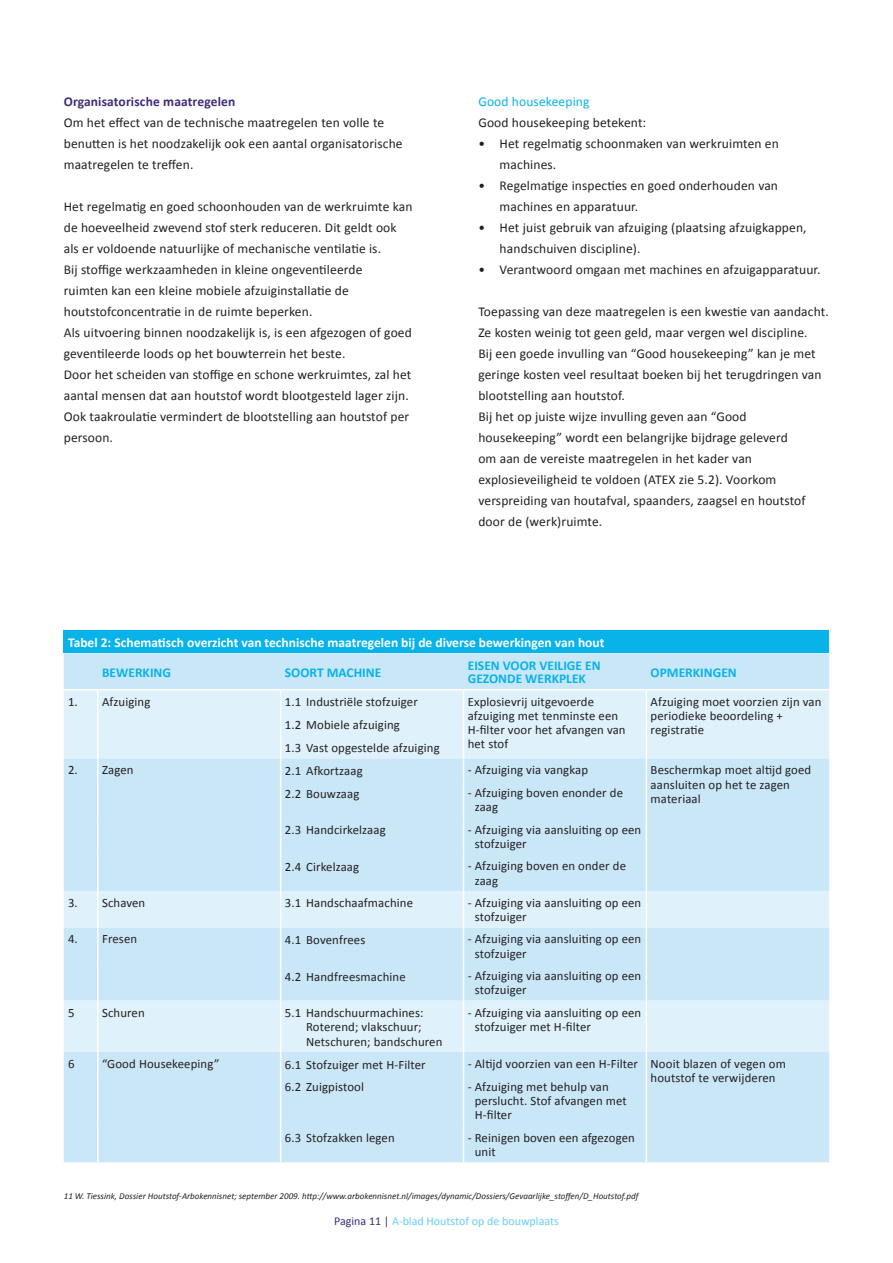
<style>
.page{position:relative;width:893px;height:1263px;background:#fff}
.page>*{position:absolute;margin:0;border:0;box-sizing:border-box;transform-origin:0 0}
.t1{font:13.5px/21px "Calibri";letter-spacing:.01em;color:#231f20}
.t2{font:700 13.5px "Calibri";color:#fff}
.t3{font:700 13.5px/13.5px "Calibri";color:#07b3e9}
.t4{font:700 13.5px "Calibri";letter-spacing:.01em;color:#402c77}
.t5{font:13.5px "Calibri";letter-spacing:.01em;color:#07b3e9}
.t6{font:12.75px/14.2px "Calibri";letter-spacing:.01em;color:#231f20}
.t7{font:12px "Calibri";color:#67cef5}
.t8{font:italic 9px "Calibri";color:#231f20}
.s1{color:#402c77}
</style>
<div class="page">
<div style="left:64px;top:630px;width:765px;height:23px;background:#07b3e9"></div>
<div style="left:64px;top:653px;width:765px;height:509px;background:#cae7f8"></div>
<svg style="left:64px;top:690px;width:765px;height:362px;background:#d3ebf8"></svg>
<hr style="left:64px;top:689px;width:34px;height:1px;background:#fff">
<hr style="left:98px;top:689px;width:183px;height:1px;background:#fff">
<hr style="left:281px;top:689px;width:182px;height:1px;background:#fff">
<hr style="left:463px;top:689px;width:183px;height:1px;background:#fff">
<hr style="left:646px;top:689px;width:183px;height:1px;background:#fff">
<hr style="left:97px;top:690px;width:2px;height:22px;background:#fff">
<hr style="left:97px;top:712px;width:2px;height:23px;background:#fff">
<hr style="left:97px;top:735px;width:2px;height:23px;background:#fff">
<hr style="left:97px;top:758px;width:2px;height:23px;background:#fff">
<svg style="left:280px;top:690px;width:1px;height:91px"></svg>
<svg style="left:463px;top:690px;width:1px;height:91px"></svg>
<svg style="left:646px;top:690px;width:1px;height:91px"></svg>
<hr style="left:97px;top:781px;width:2px;height:37px;background:#fff">
<hr style="left:280px;top:781px;width:1px;height:37px;background:#fff">
<hr style="left:463px;top:781px;width:1px;height:37px;background:#fff">
<hr style="left:646px;top:781px;width:1px;height:37px;background:#fff">
<hr style="left:97px;top:818px;width:2px;height:36px;background:#fff">
<hr style="left:280px;top:818px;width:1px;height:36px;background:#fff">
<hr style="left:463px;top:818px;width:1px;height:36px;background:#fff">
<hr style="left:646px;top:818px;width:1px;height:36px;background:#fff">
<hr style="left:97px;top:854px;width:2px;height:37px;background:#fff">
<hr style="left:280px;top:854px;width:1px;height:37px;background:#fff">
<hr style="left:463px;top:854px;width:1px;height:37px;background:#fff">
<hr style="left:646px;top:854px;width:1px;height:37px;background:#fff">
<hr style="left:97px;top:891px;width:2px;height:36px;background:#fff">
<hr style="left:280px;top:891px;width:1px;height:36px;background:#fff">
<hr style="left:463px;top:891px;width:1px;height:36px;background:#fff">
<hr style="left:646px;top:891px;width:1px;height:36px;background:#fff">
<hr style="left:97px;top:927px;width:2px;height:37px;background:#fff">
<hr style="left:280px;top:927px;width:1px;height:37px;background:#fff">
<hr style="left:463px;top:927px;width:1px;height:37px;background:#fff">
<hr style="left:646px;top:927px;width:1px;height:37px;background:#fff">
<hr style="left:97px;top:964px;width:2px;height:37px;background:#fff">
<hr style="left:280px;top:964px;width:1px;height:37px;background:#fff">
<hr style="left:463px;top:964px;width:1px;height:37px;background:#fff">
<hr style="left:646px;top:964px;width:1px;height:37px;background:#fff">
<hr style="left:97px;top:1001px;width:2px;height:51px;background:#fff">
<hr style="left:280px;top:1001px;width:1px;height:51px;background:#fff">
<hr style="left:463px;top:1001px;width:1px;height:51px;background:#fff">
<hr style="left:646px;top:1001px;width:1px;height:51px;background:#fff">
<hr style="left:97px;top:1052px;width:2px;height:23px;background:#fff">
<hr style="left:97px;top:1075px;width:2px;height:51px;background:#fff">
<hr style="left:97px;top:1126px;width:2px;height:36px;background:#fff">
<svg style="left:280px;top:1052px;width:1px;height:23px"></svg>
<svg style="left:463px;top:1052px;width:1px;height:23px"></svg>
<svg style="left:646px;top:1052px;width:1px;height:23px"></svg>
<hr style="left:280px;top:1075px;width:1px;height:51px;background:#fff">
<hr style="left:463px;top:1075px;width:1px;height:51px;background:#fff">
<hr style="left:646px;top:1075px;width:1px;height:51px;background:#fff">
<hr style="left:280px;top:1126px;width:1px;height:36px;background:#fff">
<hr style="left:463px;top:1126px;width:1px;height:36px;background:#fff">
<hr style="left:646px;top:1126px;width:1px;height:36px;background:#fff">
<p class="t4" style="left:64px;top:92px;width:173px">Organisatorische maatregelen</p>
<p class="t1" style="left:64px;top:111px;width:340px">Om het effect van de technische maatregelen ten volle te benutten is het noodzakelijk ook een aantal organisatorische maatregelen te treffen.</p>
<p class="t1" style="left:64px;top:195px;width:350px">Het regelmatig en goed schoonhouden van de werkruimte kan de hoeveelheid zwevend stof sterk reduceren. Dit geldt ook als er voldoende natuurlijke of mechanische ventilatie is.<br>Bij stoffige werkzaamheden in kleine ongeventileerde<br>ruimten kan een kleine mobiele afzuiginstallatie de houtstofconcentratie in de ruimte beperken.<br>Als uitvoering binnen noodzakelijk is, is een afgezogen of goed geventileerde loods op het bouwterrein het beste.<br>Door het scheiden van stoffige en schone werkruimtes, zal het aantal mensen dat aan houtstof wordt blootgesteld lager zijn.<br>Ook taakroulatie vermindert de blootstelling aan houtstof per persoon.</p>
<p class="t5" style="left:478px;top:92px;width:113px">Good housekeeping</p>
<p class="t1" style="left:478px;top:112px;width:169px">Good housekeeping betekent:</p>
<p class="t1" style="left:500px;top:133px;width:281px;text-indent:-21px">• Het regelmatig schoonmaken van werkruimten en machines.</p>
<p class="t1" style="left:500px;top:175px;width:280px;text-indent:-21px">• Regelmatige inspecties en goed onderhouden van machines en apparatuur.</p>
<p class="t1" style="left:500px;top:217px;width:308px;text-indent:-21px">• Het juist gebruik van afzuiging (plaatsing afzuigkappen, handschuiven discipline).</p>
<p class="t1" style="left:478px;top:259px;width:344px">• Verantwoord omgaan met machines en afzuigapparatuur.</p>
<p class="t1" style="left:478px;top:301px;width:352px">Toepassing van deze maatregelen is een kwestie van aandacht.<br>Ze kosten weinig tot geen geld, maar vergen wel discipline.<br>Bij een goede invulling van “Good housekeeping” kan je met geringe kosten veel resultaat boeken bij het terugdringen van blootstelling aan houtstof.<br>Bij het op juiste wijze invulling geven aan “Good housekeeping” wordt een belangrijke bijdrage geleverd<br>om aan de vereiste maatregelen in het kader van explosieveiligheid te voldoen (ATEX zie 5.2). Voorkom verspreiding van houtafval, spaanders, zaagsel en houtstof door de (werk)ruimte.</p>
<p class="t2" style="left:68px;top:633px;width:538px">Tabel 2: Schematisch overzicht van technische maatregelen bij de diverse bewerkingen van hout</p>
<p class="t3" style="left:102px;top:665px;width:71px">BEWERKING</p>
<p class="t3" style="left:285px;top:665px;width:98px">SOORT MACHINE</p>
<p class="t3" style="left:468px;top:658px;width:134px">EISEN VOOR VEILIGE EN<br>GEZONDE WERKPLEK</p>
<p class="t3" style="left:651px;top:665px;width:88px">OPMERKINGEN</p>
<p class="t6" style="left:68px;top:694px;width:84px">1. Afzuiging</p>
<p class="t6" style="left:285px;top:694px;width:134px">1.1 Industriële stofzuiger</p>
<p class="t6" style="left:468px;top:694px;width:159px">Explosievrij uitgevoerde afzuiging met tenminste een<br>H-filter voor het afvangen van het stof</p>
<p class="t6" style="left:651px;top:694px;width:172px">Afzuiging moet voorzien zijn van periodieke beoordeling + registratie</p>
<p class="t6" style="left:285px;top:713px;width:156px;line-height:23px">1.2 Mobiele afzuiging<br>1.3 Vast opgestelde afzuiging</p>
<p class="t6" style="left:68px;top:762px;width:67px">2. Zagen</p>
<p class="t6" style="left:285px;top:763px;width:79px">2.1 Afkortzaag</p>
<p class="t6" style="left:468px;top:762px;width:122px">- Afzuiging via vangkap</p>
<p class="t6" style="left:651px;top:762px;width:162px">Beschermkap moet altijd goed aansluiten op het te zagen materiaal</p>
<p class="t6" style="left:285px;top:786px;width:76px">2.2 Bouwzaag</p>
<p class="t6" style="left:475px;top:785px;width:150px;text-indent:-7px">- Afzuiging boven enonder de zaag</p>
<p class="t6" style="left:285px;top:823px;width:102px">2.3 Handcirkelzaag</p>
<p class="t6" style="left:475px;top:822px;width:168px;text-indent:-7px">- Afzuiging via aansluiting op een stofzuiger</p>
<p class="t6" style="left:285px;top:859px;width:76px">2.4 Cirkelzaag</p>
<p class="t6" style="left:475px;top:859px;width:153px;text-indent:-7px">- Afzuiging boven en onder de zaag</p>
<p class="t6" style="left:68px;top:895px;width:79px">3. Schaven</p>
<p class="t6" style="left:285px;top:896px;width:130px">3.1 Handschaafmachine</p>
<p class="t6" style="left:475px;top:895px;width:168px;text-indent:-7px">- Afzuiging via aansluiting op een stofzuiger</p>
<p class="t6" style="left:68px;top:932px;width:71px">4. Fresen</p>
<p class="t6" style="left:285px;top:932px;width:82px">4.1 Bovenfrees</p>
<p class="t6" style="left:475px;top:932px;width:168px;text-indent:-7px">- Afzuiging via aansluiting op een stofzuiger</p>
<p class="t6" style="left:285px;top:969px;width:122px">4.2 Handfreesmachine</p>
<p class="t6" style="left:475px;top:968px;width:168px;text-indent:-7px">- Afzuiging via aansluiting op een stofzuiger</p>
<p class="t6" style="left:68px;top:1005px;width:8px">5</p>
<p class="t6" style="left:102px;top:1005px;width:44px">Schuren</p>
<p class="t6" style="left:306px;top:1005px;width:138px;text-indent:-21px">5.1 Handschuurmachines:<br>Roterend; vlakschuur;<br>Netschuren; bandschuren</p>
<p class="t6" style="left:475px;top:1005px;width:168px;text-indent:-7px">- Afzuiging via aansluiting op een stofzuiger met H-filter</p>
<p class="t6" style="left:68px;top:1056px;width:8px">6</p>
<p class="t6" style="left:102px;top:1056px;width:119px">“Good Housekeeping”</p>
<p class="t6" style="left:285px;top:1057px;width:142px">6.1 Stofzuiger met H-Filter</p>
<p class="t6" style="left:651px;top:1056px;width:137px;text-indent:-183px">- Altijd voorzien van een H-Filter Nooit blazen of vegen om houtstof te verwijderen</p>
<p class="t6" style="left:285px;top:1080px;width:81px">6.2 Zuigpistool</p>
<p class="t6" style="left:475px;top:1079px;width:154px;text-indent:-7px">- Afzuiging met behulp van perslucht. Stof afvangen met<br>H-filter</p>
<p class="t6" style="left:285px;top:1130px;width:111px">6.3 Stofzakken legen</p>
<p class="t6" style="left:475px;top:1130px;width:162px;text-indent:-7px">- Reinigen boven een afgezogen unit</p>
<p class="t8" style="left:64px;top:1190px;width:576px">11 W. Tiessink, Dossier Houtstof-Arbokennisnet; september 2009. http://www.arbokennisnet.nl/images/dynamic/Dossiers/Gevaarlijke_stoffen/D_Houtstof.pdf</p>
<p class="t7" style="left:334px;top:1213px;width:226px"><span class="s1">Pagina 11 |</span> A-blad Houtstof op de bouwplaats</p>
</div>
